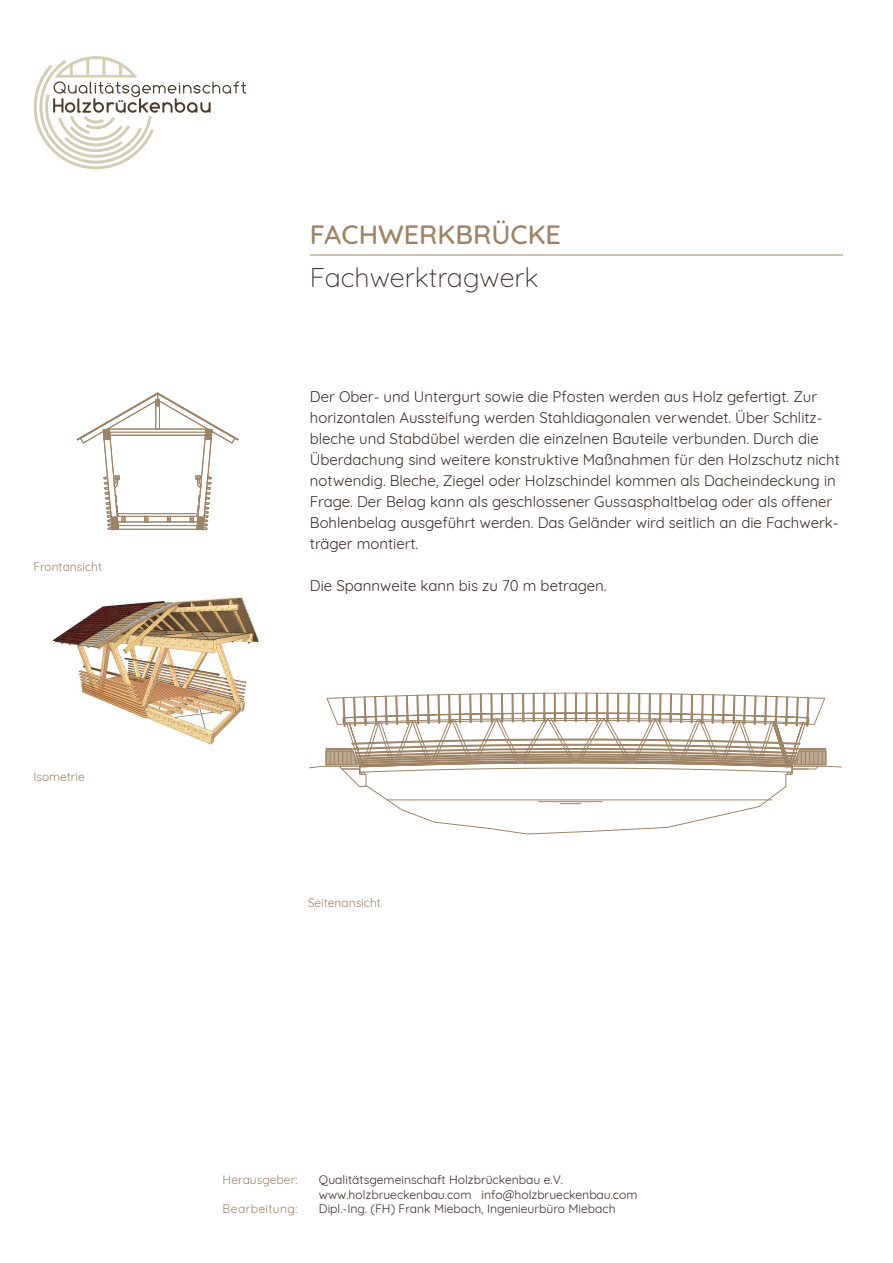
<style>
.page{position:relative;width:893px;height:1263px;background:#fff}
.page>*{position:absolute;margin:0;border:0;box-sizing:border-box;transform-origin:0 0}
.t1{font:300 27px "Quicksand";color:#3d2b27}
.t2{font:500 27px "Quicksand";color:#9e8464}
.t3{font:15px/21px "Quicksand";color:#3d2b27}
.t4{font:12px/14.4px "Quicksand";color:#3d2b27}
.t5{font:12px "Quicksand";color:#9e8464}
.t6{font:12px "Quicksand";letter-spacing:.03em;color:#9e8464}
</style>
<div class="page">
<svg style="left:34px;top:56px;width:212px;height:113px"></svg>
<svg style="left:309px;top:693px;width:532px;height:142px"></svg>
<svg style="left:77px;top:392px;width:161px;height:138px"></svg>
<hr style="left:310px;top:255px;width:533px;height:1px;background:#9e8464">
<img style="left:52px;top:597px;width:207px;height:148px">
<p class="t5" style="left:34px;top:557px;width:70px">Frontansicht</p>
<p class="t5" style="left:34px;top:767px;width:53px">Isometrie</p>
<h1 class="t2" style="left:310px;top:212px;width:253px">FACHWERKBRÜCKE</h1>
<h1 class="t1" style="left:310px;top:256px;width:230px">Fachwerktragwerk</h1>
<p class="t3" style="left:310px;top:385px;width:531px">Der Ober- und Untergurt sowie die Pfosten werden aus Holz gefertigt. Zur horizontalen Aussteifung werden Stahldiagonalen verwendet. Über Schlitz&shy;bleche und Stabdübel werden die einzelnen Bauteile verbunden. Durch die Überdachung sind weitere konstruktive Maßnahmen für den Holzschutz nicht notwendig. Bleche, Ziegel oder Holzschindel kommen als Dacheindeckung in Frage. Der Belag kann als geschlossener Gussasphaltbelag oder als offener Bohlenbelag ausgeführt werden. Das Geländer wird seitlich an die Fachwerk&shy;träger montiert.</p>
<p class="t3" style="left:310px;top:574px;width:298px">Die Spannweite kann bis zu 70 m betragen.</p>
<p class="t5" style="left:308px;top:893px;width:75px">Seitenansicht</p>
<p class="t5" style="left:223px;top:1171px;width:77px">Herausgeber:</p>
<p class="t6" style="left:223px;top:1200px;width:77px">Bearbeitung:</p>
<p class="t4" style="left:319px;top:1172px;width:320px">Qualitätsgemeinschaft Holzbrückenbau e.V. www.holzbrueckenbau.com info@holzbrueckenbau.com<br>Dipl.-Ing. (FH) Frank Miebach, Ingenieurbüro Miebach</p>
</div>
